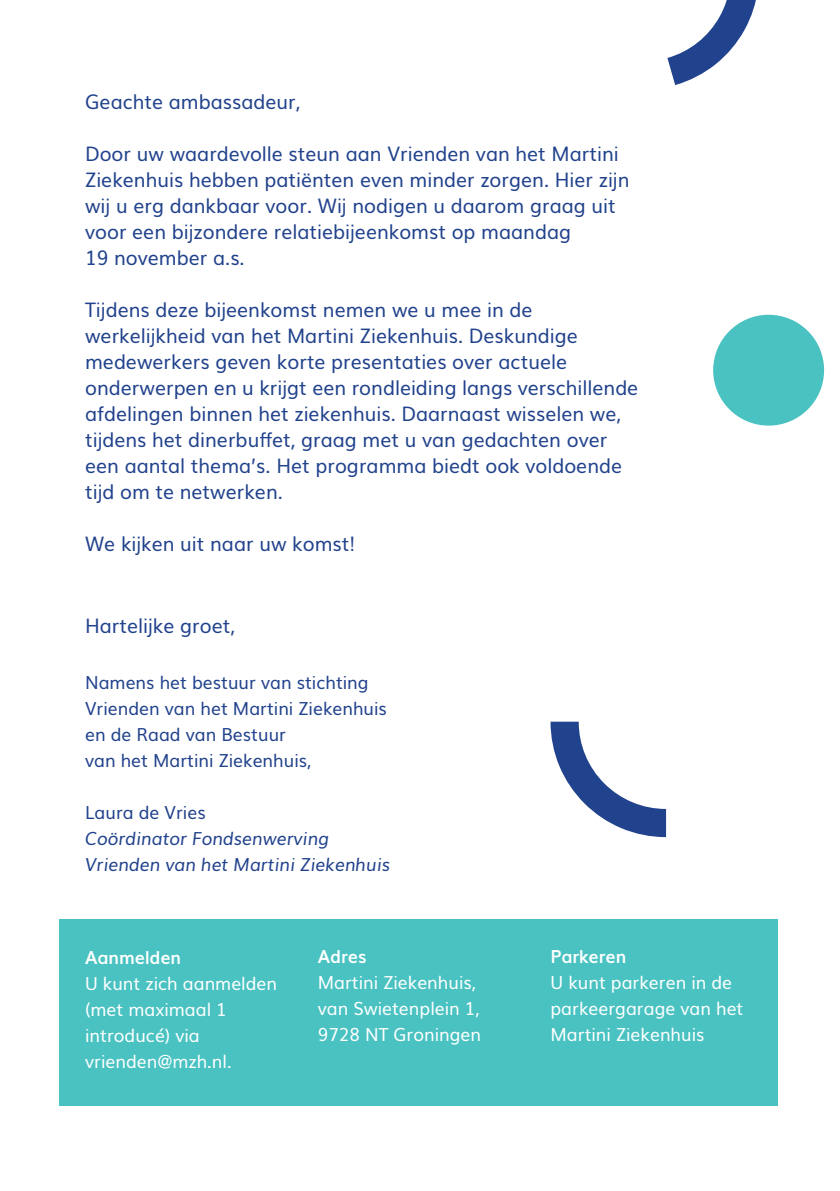
<style>
.page{position:relative;width:840px;height:1191px;background:#fff}
.page>*{position:absolute;margin:0;border:0;box-sizing:border-box;transform-origin:0 0}
.t1{font:20px/26px "Muli";color:#21428c}
.t2{font:18px/26px "Muli";color:#fff}
.t3{font:18px "Muli";color:#21428c}
.t4{font:italic 18px "Muli";color:#21428c}
.t5{font:700 18px "Muli";color:#fff}
</style>
<div class="page">
<div style="left:59px;top:919px;width:718px;height:187px;background:#4ac2c2"></div>
<svg style="left:667px;top:0;width:89px;height:85px"></svg>
<svg style="left:550px;top:721px;width:115px;height:116px"></svg>
<div style="left:712px;top:315px;width:111px;height:110px;background:#4ac2c2;border-radius:50%"></div>
<p class="t1" style="left:85px;top:87px;width:217px">Geachte ambassadeur,</p>
<p class="t1" style="left:85px;top:139px;width:545px">Door uw waardevolle steun aan Vrienden van het Martini Ziekenhuis hebben patiënten even minder zorgen. Hier zijn wij u erg dankbaar voor. Wij nodigen u daarom graag uit voor een bijzondere relatiebijeenkomst op maandag<br>19 november a.s.</p>
<p class="t1" style="left:85px;top:295px;width:554px">Tijdens deze bijeenkomst nemen we u mee in de werkelijkheid van het Martini Ziekenhuis. Deskundige medewerkers geven korte presentaties over actuele onderwerpen en u krijgt een rondleiding langs verschillende afdelingen binnen het ziekenhuis. Daarnaast wisselen we, tijdens het dinerbuffet, graag met u van gedachten over een aantal thema’s. Het programma biedt ook voldoende tijd om te netwerken.</p>
<p class="t1" style="left:85px;top:529px;width:271px">We kijken uit naar uw komst!</p>
<p class="t1" style="left:85px;top:611px;width:151px">Hartelijke groet,</p>
<p class="t3" style="left:85px;top:667px;width:285px">Namens het bestuur van stichting</p>
<p class="t3" style="left:85px;top:693px;width:303px">Vrienden van het Martini Ziekenhuis</p>
<p class="t3" style="left:85px;top:719px;width:202px">en de Raad van Bestuur</p>
<p class="t3" style="left:85px;top:745px;width:227px">van het Martini Ziekenhuis,</p>
<p class="t3" style="left:85px;top:797px;width:122px">Laura de Vries</p>
<p class="t4" style="left:85px;top:823px;width:245px">Coördinator Fondsenwerving</p>
<p class="t4" style="left:85px;top:849px;width:306px">Vrienden van het Martini Ziekenhuis</p>
<p class="t5" style="left:85px;top:943px;width:97px">Aanmelden</p>
<p class="t2" style="left:85px;top:969px;width:193px">U kunt zich aanmelden (met maximaal 1 introducé) via vrienden@mzh.nl.</p>
<p class="t5" style="left:317px;top:942px;width:50px">Adres</p>
<p class="t2" style="left:317px;top:968px;width:165px">Martini Ziekenhuis, van Swietenplein 1,<br>9728 NT Groningen</p>
<p class="t5" style="left:550px;top:942px;width:77px">Parkeren</p>
<p class="t2" style="left:550px;top:968px;width:194px">U kunt parkeren in de parkeergarage van het<br>Martini Ziekenhuis</p>
</div>
